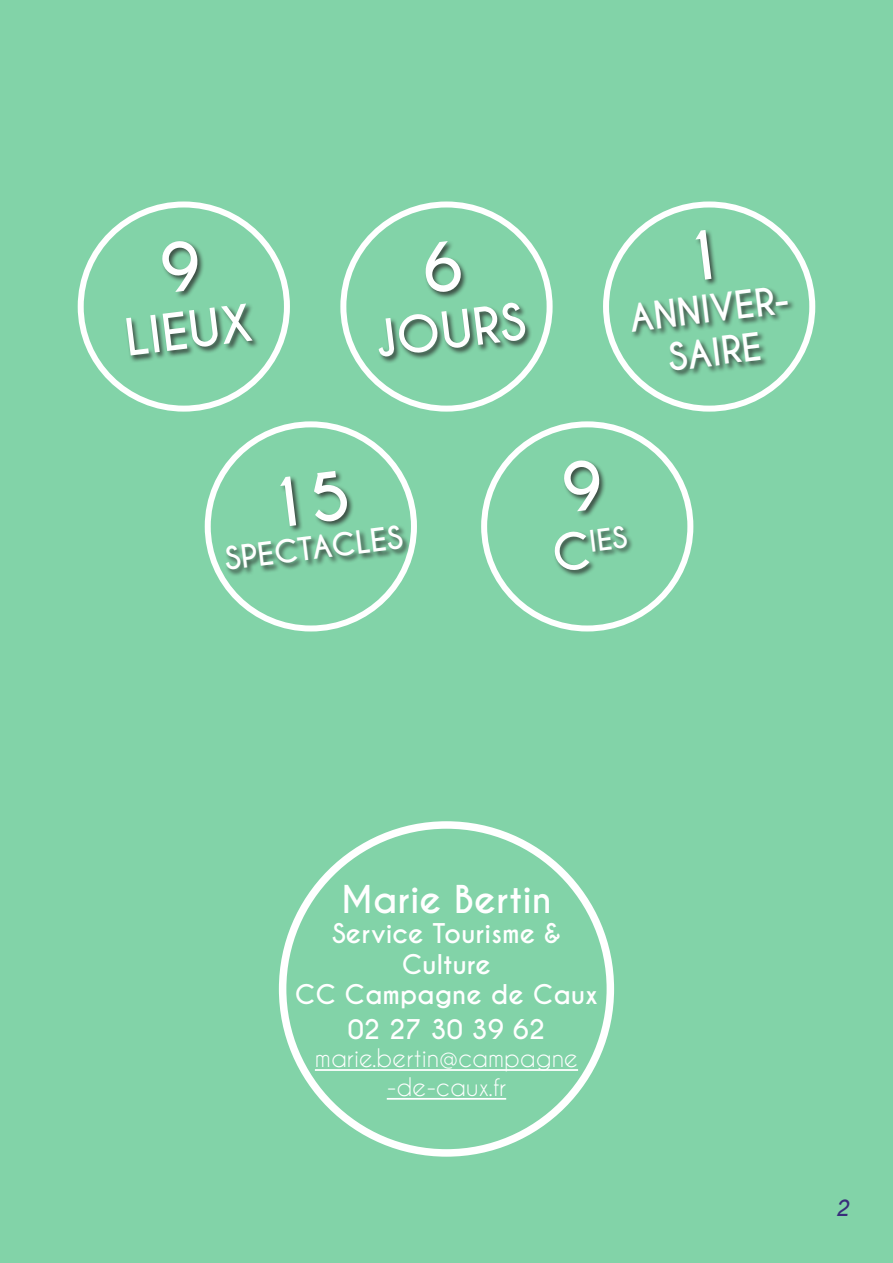
<style>
.page{position:relative;width:893px;height:1263px;background:#82d3a8}
.page>*{position:absolute;margin:0;border:0;box-sizing:border-box;transform-origin:0 0}
.t1{font:700 48px "Caviar Dreams";color:#fff}
.t2{font:700 36px/43.2px "Caviar Dreams";color:#fff;text-align:center}
.t3{font:700 30px "Caviar Dreams";color:#fff}
.t4{font:700 28.05px "Caviar Dreams";color:#fff}
.t5{font:700 25.5px/30.6px "Caviar Dreams";color:#fff;text-align:center}
.t6{font:24px "Caviar Dreams";color:#fff}
.t7{font:italic 700 21px "Caviar Dreams";color:#392d7b}
.s1{font-size:48px}
</style>
<div class="page">
<div style="left:279px;top:821px;width:335px;height:336px;border:8px solid #fff;border-radius:50%"></div>
<div style="left:78px;top:201px;width:212px;height:211px;border:6px solid #fff;border-radius:50%"></div>
<div style="left:205px;top:421px;width:212px;height:210px;border:6px solid #fff;border-radius:50%"></div>
<div style="left:340px;top:201px;width:213px;height:211px;border:6px solid #fff;border-radius:50%"></div>
<div style="left:481px;top:421px;width:212px;height:210px;border:6px solid #fff;border-radius:50%"></div>
<div style="left:603px;top:201px;width:212px;height:211px;border:6px solid #fff;border-radius:50%"></div>
<hr style="left:315px;top:1069px;width:263px;height:2px;background:#fff">
<hr style="left:387px;top:1098px;width:119px;height:2px;background:#fff">
<div style="left:125px;top:240px;width:135px;height:123px;background:#231f20;opacity:.75"></div>
<div style="left:225px;top:469px;width:185px;height:108px;background:#231f20;opacity:.75"></div>
<div style="left:378px;top:240px;width:155px;height:124px;background:#231f20;opacity:.75"></div>
<div style="left:631px;top:229px;width:164px;height:149px;background:#231f20;opacity:.75"></div>
<div style="left:553px;top:459px;width:81px;height:118px;background:#231f20;opacity:.75"></div>
<svg style="left:160px;top:240px;width:41px;height:53px"></svg>
<svg style="left:279px;top:470px;width:70px;height:57px"></svg>
<svg style="left:422px;top:240px;width:41px;height:54px"></svg>
<svg style="left:694px;top:230px;width:17px;height:50px"></svg>
<svg style="left:562px;top:459px;width:41px;height:53px"></svg>
<p class="t1" style="left:121px;top:309px;width:129px;rotate:-7deg">LIEUX</p>
<p class="t1" style="left:371px;top:311px;width:154px;rotate:-7deg">JOURS</p>
<p class="t2" style="left:627px;top:298px;width:165px;rotate:-7deg">ANNIVER-<br>SAIRE</p>
<p class="t3" style="left:223px;top:541px;width:181px;rotate:-7deg">SPECTACLES</p>
<p class="t4" style="left:549px;top:529px;width:78px;rotate:-7deg"><span class="s1">C</span>IES</p>
<p class="t2" style="left:341px;top:878px;width:212px">Marie Bertin</p>
<p class="t5" style="left:332px;top:919px;width:230px">Service Tourisme &amp;<br>Culture</p>
<p class="t5" style="left:295px;top:980px;width:305px">CC Campagne de Caux</p>
<p class="t5" style="left:348px;top:1014px;width:199px">02 27 30 39 62</p>
<p class="t6" style="left:315px;top:1044px;width:265px">marie.bertin@campagne</p>
<p class="t6" style="left:387px;top:1073px;width:121px">-de-caux.fr</p>
<p class="t7" style="left:836px;top:1195px;width:15px">2</p>
</div>
